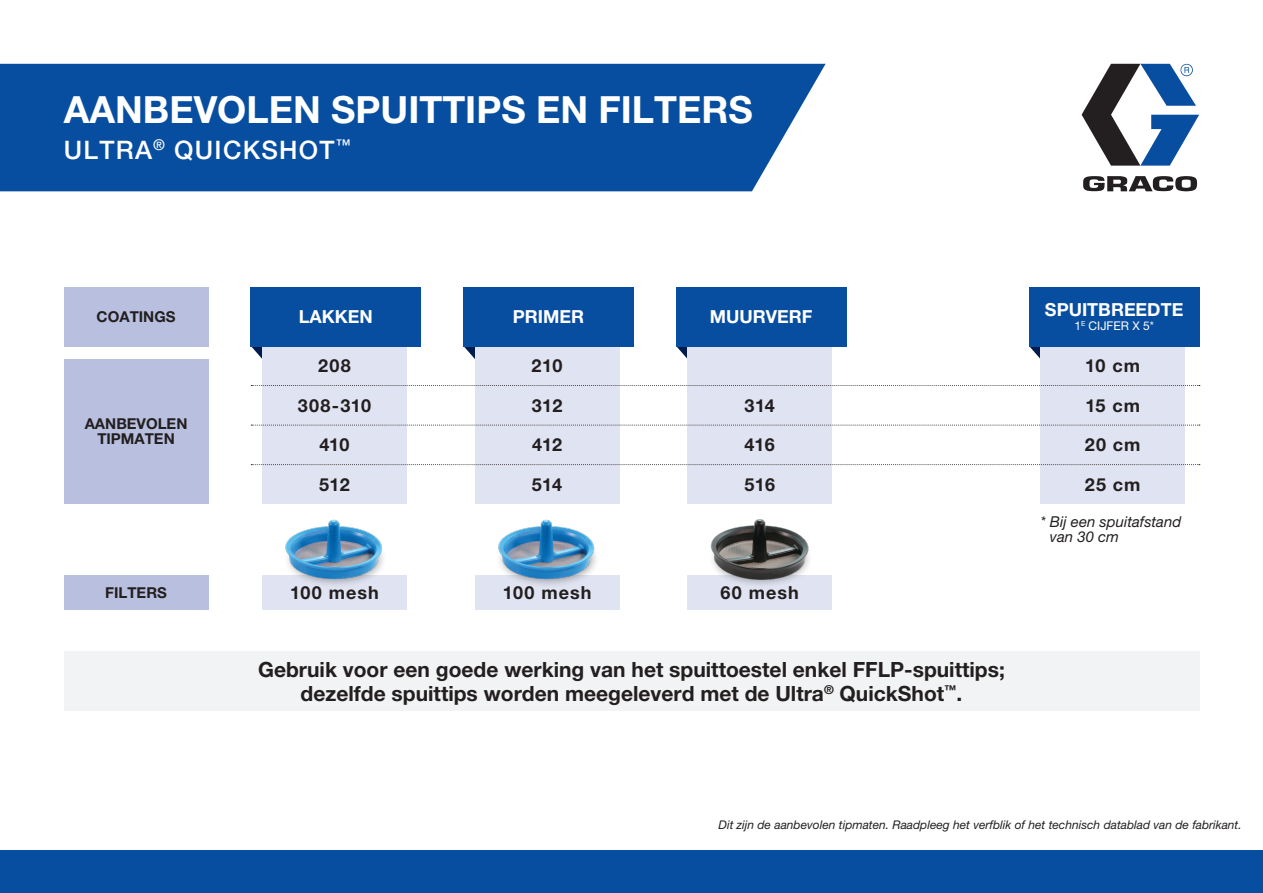
<style>
.page{position:relative;width:1263px;height:893px;background:#fff}
.page>*{position:absolute;margin:0;border:0;box-sizing:border-box;transform-origin:0 0}
.t1{font:700 37.5px "Helvetica Neue LTW1 G";color:#fff}
.t2{font:500 25.5px "Helvetica Neue LTW1 G";letter-spacing:.05em;color:#fff}
.t3{font:700 21px/24px "Helvetica Neue LTW1 G";color:#231f20;text-align:center}
.numbers{font:700 18px "Helvetica Neue LTW1 G";letter-spacing:.035em;color:#231f20}
.t4{font:700 18px "Helvetica Neue LTW1 G";color:#fff}
.t5{font:700 15px/15px "Helvetica Neue LTW1 G";color:#231f20;text-align:center}
.t6{font:italic 15px/15px "Helvetica Neue LTW1 G";color:#231f20}
.t7{font:italic 12px "Helvetica Neue LTW1 G";color:#231f20}
.t8{font:12px "Helvetica Neue LTW1 G";color:#fff}
</style>
<div class="page">
<div style="left:0;top:64px;width:826px;height:127px;background:#084ea0"></div>
<div style="left:262px;top:575px;width:145px;height:34px;background:#e0e3f1"></div>
<div style="left:64px;top:287px;width:144px;height:60px;background:#b9c0df"></div>
<svg style="left:252px;top:347px;width:10px;height:12px"></svg>
<svg style="left:464px;top:347px;width:11px;height:12px"></svg>
<svg style="left:677px;top:347px;width:10px;height:12px"></svg>
<svg style="left:1030px;top:347px;width:10px;height:12px"></svg>
<div style="left:64px;top:575px;width:144px;height:34px;background:#b9c0df"></div>
<div style="left:475px;top:333px;width:144px;height:171px;background:#e0e3f1"></div>
<div style="left:687px;top:333px;width:145px;height:171px;background:#e0e3f1"></div>
<div style="left:262px;top:333px;width:145px;height:171px;background:#e0e3f1"></div>
<div style="left:1040px;top:333px;width:145px;height:171px;background:#e0e3f1"></div>
<div style="left:251px;top:287px;width:170px;height:60px;background:#084ea0"></div>
<div style="left:463px;top:287px;width:171px;height:60px;background:#084ea0"></div>
<div style="left:64px;top:359px;width:144px;height:145px;background:#b9c0df"></div>
<div style="left:676px;top:287px;width:170px;height:60px;background:#084ea0"></div>
<div style="left:64px;top:652px;width:1135px;height:59px;background:#f2f3f4"></div>
<div style="left:1029px;top:287px;width:170px;height:60px;background:#084ea0"></div>
<svg style="left:251px;top:385px;width:949px;height:1px"></svg>
<svg style="left:251px;top:425px;width:949px;height:1px"></svg>
<div style="left:475px;top:575px;width:144px;height:34px;background:#e0e3f1"></div>
<div style="left:687px;top:575px;width:145px;height:34px;background:#e0e3f1"></div>
<svg style="left:251px;top:464px;width:949px;height:1px"></svg>
<svg style="left:1081px;top:63px;width:118px;height:103px"></svg>
<svg style="left:1083px;top:176px;width:114px;height:16px"></svg>
<div style="left:0;top:850px;width:1263px;height:43px;background:#084ea0"></div>
<img style="left:267px;top:519px;width:135px;height:91px">
<img style="left:480px;top:519px;width:135px;height:91px">
<img style="left:692px;top:519px;width:135px;height:91px">
<p class="t1" style="left:64px;top:87px;width:690px">AANBEVOLEN SPUITTIPS EN FILTERS</p>
<p class="t2" style="left:64px;top:134px;width:288px">ULTRA<sup>®</sup> QUICKSHOT<sup>™</sup></p>
<p class="t5" style="left:97px;top:309px;width:80px">COATINGS</p>
<p class="t4" style="left:299px;top:306px;width:75px">LAKKEN</p>
<p class="t4" style="left:513px;top:306px;width:73px">PRIMER</p>
<p class="t4" style="left:710px;top:306px;width:104px">MUURVERF</p>
<p class="t4" style="left:1045px;top:298px;width:140px">SPUITBREEDTE</p>
<p class="t8" style="left:1074px;top:319px;width:81px">1<sup>E</sup> CIJFER X 5*</p>
<p class="t5" style="left:85px;top:416px;width:104px">AANBEVOLEN<br>TIPMATEN</p>
<p class="t5" style="left:105px;top:585px;width:63px">FILTERS</p>
<p class="numbers" style="left:318px;top:355px;width:34px">208</p>
<p class="numbers" style="left:298px;top:394px;width:75px">308-310</p>
<p class="numbers" style="left:319px;top:434px;width:32px">410</p>
<p class="numbers" style="left:319px;top:473px;width:32px">512</p>
<p class="numbers" style="left:290px;top:581px;width:90px">100 mesh</p>
<p class="numbers" style="left:532px;top:355px;width:33px">210</p>
<p class="numbers" style="left:1085px;top:355px;width:56px">10 cm</p>
<p class="numbers" style="left:532px;top:394px;width:32px">312</p>
<p class="numbers" style="left:532px;top:434px;width:32px">412</p>
<p class="numbers" style="left:532px;top:473px;width:32px">514</p>
<p class="numbers" style="left:744px;top:394px;width:32px">314</p>
<p class="numbers" style="left:745px;top:434px;width:32px">416</p>
<p class="numbers" style="left:744px;top:473px;width:32px">516</p>
<p class="numbers" style="left:1085px;top:394px;width:56px">15 cm</p>
<p class="numbers" style="left:1085px;top:434px;width:57px">20 cm</p>
<p class="numbers" style="left:1085px;top:473px;width:57px">25 cm</p>
<p class="numbers" style="left:503px;top:581px;width:90px">100 mesh</p>
<p class="numbers" style="left:721px;top:581px;width:80px">60 mesh</p>
<p class="t6" style="left:1050px;top:514px;width:133px;text-indent:-9px">* Bij een spuitafstand van 30 cm</p>
<p class="t3" style="left:258px;top:657px;width:748px">Gebruik voor een goede werking van het spuittoestel enkel FFLP-spuittips; dezelfde spuittips worden meegeleverd met de Ultra<sup>®</sup> QuickShot<sup>™</sup>.</p>
<p class="t7" style="left:719px;top:817px;width:525px">Dit zijn de aanbevolen tipmaten. Raadpleeg het verfblik of het technisch datablad van de fabrikant.</p>
</div>
